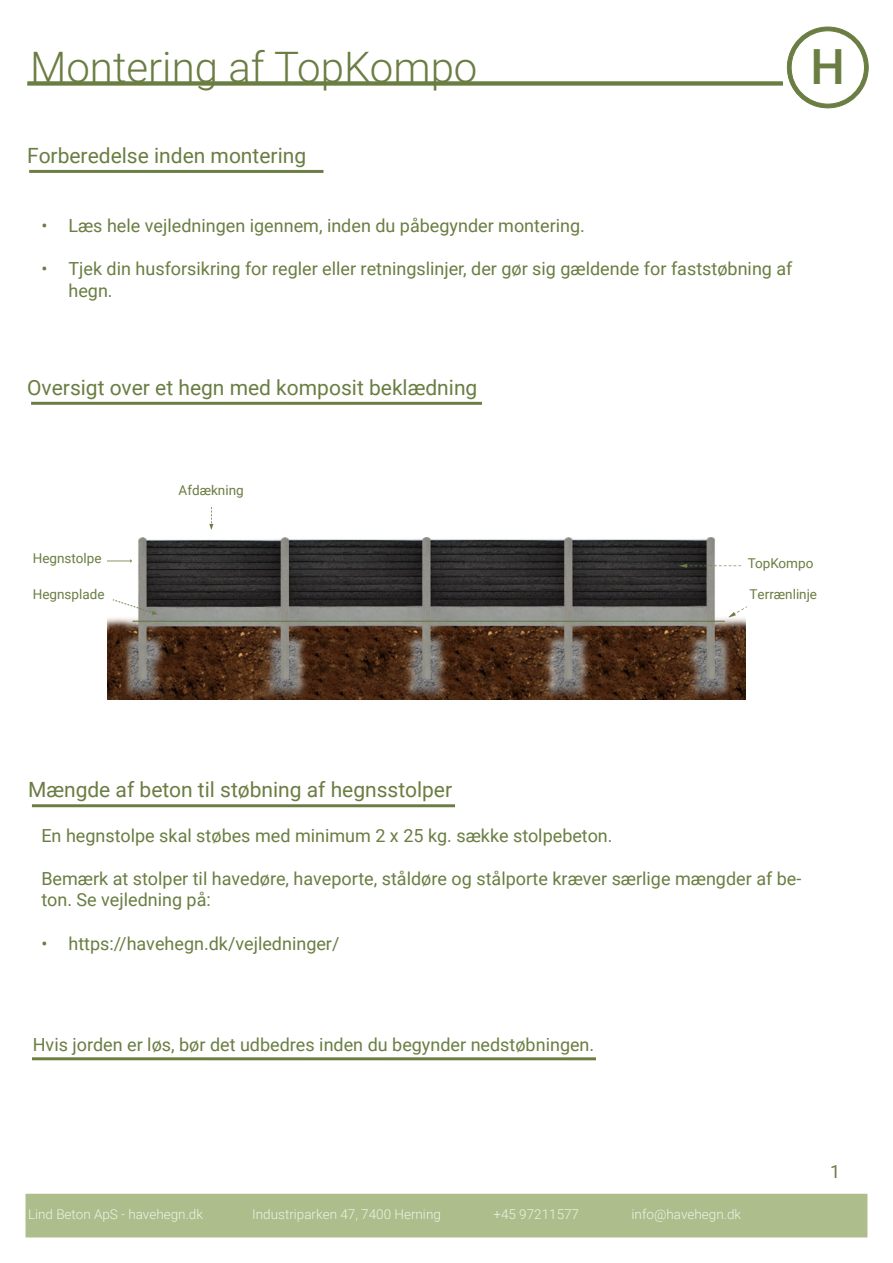
<style>
.page{position:relative;width:893px;height:1263px;background:#fff}
.page>*{position:absolute;margin:0;border:0;box-sizing:border-box;transform-origin:0 0}
.t1{font:500 48.45px "Roboto";color:#6a7d42}
.t2{font:300 42px "Roboto";color:#6a7d42}
.t3{font:21px "Roboto";color:#6a7d42}
.t4{font:18px/21.6px "Roboto";color:#6a7d42}
.t5{font:300 13.5px "Roboto";color:#eff4e3}
.t6{font:13.5px "Roboto";color:#6a7d42}
</style>
<div class="page">
<div style="left:26px;top:1194px;width:841px;height:43px;background:#adbd8c"></div>
<div style="left:787px;top:27px;width:81px;height:81px;background:#6a7d42;border-radius:50%"></div>
<div style="left:787px;top:27px;width:82px;height:81px;border:1px solid #6a7d42;border-radius:50%"></div>
<div style="left:791px;top:31px;width:73px;height:73px;background:#fff;border-radius:50%"></div>
<div style="left:791px;top:30px;width:74px;height:75px;border:1px solid #6a7d42;border-radius:50%"></div>
<div style="left:27px;top:81px;width:756px;height:5px;border:2px solid #6a7d42"></div>
<hr style="left:29px;top:170px;width:294px;height:3px;background:#6a7d42">
<hr style="left:32px;top:804px;width:423px;height:3px;background:#6a7d42">
<svg style="left:31px;top:401px;width:451px;height:4px;background:#909e72"></svg>
<img style="left:107px;top:537px;width:638px;height:162px">
<svg style="left:33px;top:1057px;width:563px;height:4px;background:#909e72"></svg>
<svg style="left:679px;top:564px;width:62px;height:4px"></svg>
<svg style="left:111px;top:593px;width:47px;height:23px"></svg>
<svg style="left:107px;top:559px;width:25px;height:4px"></svg>
<svg style="left:727px;top:600px;width:20px;height:19px"></svg>
<svg style="left:209px;top:507px;width:4px;height:23px"></svg>
<p class="t2" style="left:30px;top:38px;width:449px">Montering af TopKompo</p>
<h1 class="t1" style="left:811px;top:33px;width:36px">H</h1>
<p class="t3" style="left:27px;top:141px;width:280px">Forberedelse inden montering</p>
<p class="t4" style="left:41px;top:214px;width:545px">• Læs hele vejledningen igennem, inden du påbegynder montering.</p>
<p class="t4" style="left:68px;top:257px;width:726px;text-indent:-27px">• Tjek din husforsikring for regler eller retningslinjer, der gør sig gældende for faststøbning af hegn.</p>
<p class="t3" style="left:27px;top:373px;width:452px">Oversigt over et hegn med komposit beklædning</p>
<p class="t6" style="left:33px;top:549px;width:70px">Hegnstolpe</p>
<p class="t6" style="left:179px;top:481px;width:67px">Afdækning</p>
<p class="t6" style="left:748px;top:554px;width:67px">TopKompo</p>
<p class="t6" style="left:33px;top:585px;width:73px">Hegnsplade</p>
<p class="t6" style="left:749px;top:585px;width:69px">Terrænlinje</p>
<p class="t3" style="left:28px;top:775px;width:426px">Mængde af beton til støbning af hegnsstolper</p>
<p class="t4" style="left:41px;top:824px;width:573px">En hegnstolpe skal støbes med minimum 2 x 25 kg. sække stolpebeton.</p>
<p class="t4" style="left:41px;top:867px;width:761px">Bemærk at stolper til havedøre, haveporte, ståldøre og stålporte kræver særlige mængder af be&shy;ton. Se vejledning på:</p>
<p class="t4" style="left:41px;top:932px;width:300px">• https://havehegn.dk/vejledninger/</p>
<p class="t4" style="left:33px;top:1033px;width:563px">Hvis jorden er løs, bør det udbedres inden du begynder nedstøbningen.</p>
<p class="t5" style="left:28px;top:1205px;width:177px">Lind Beton ApS - havehegn.dk</p>
<p class="t5" style="left:252px;top:1205px;width:190px">Industriparken 47, 7400 Herning</p>
<p class="t5" style="left:493px;top:1205px;width:87px">+45 97211577</p>
<p class="t5" style="left:632px;top:1205px;width:111px">info@havehegn.dk</p>
<p class="t4" style="left:830px;top:1160px;width:12px">1</p>
</div>
